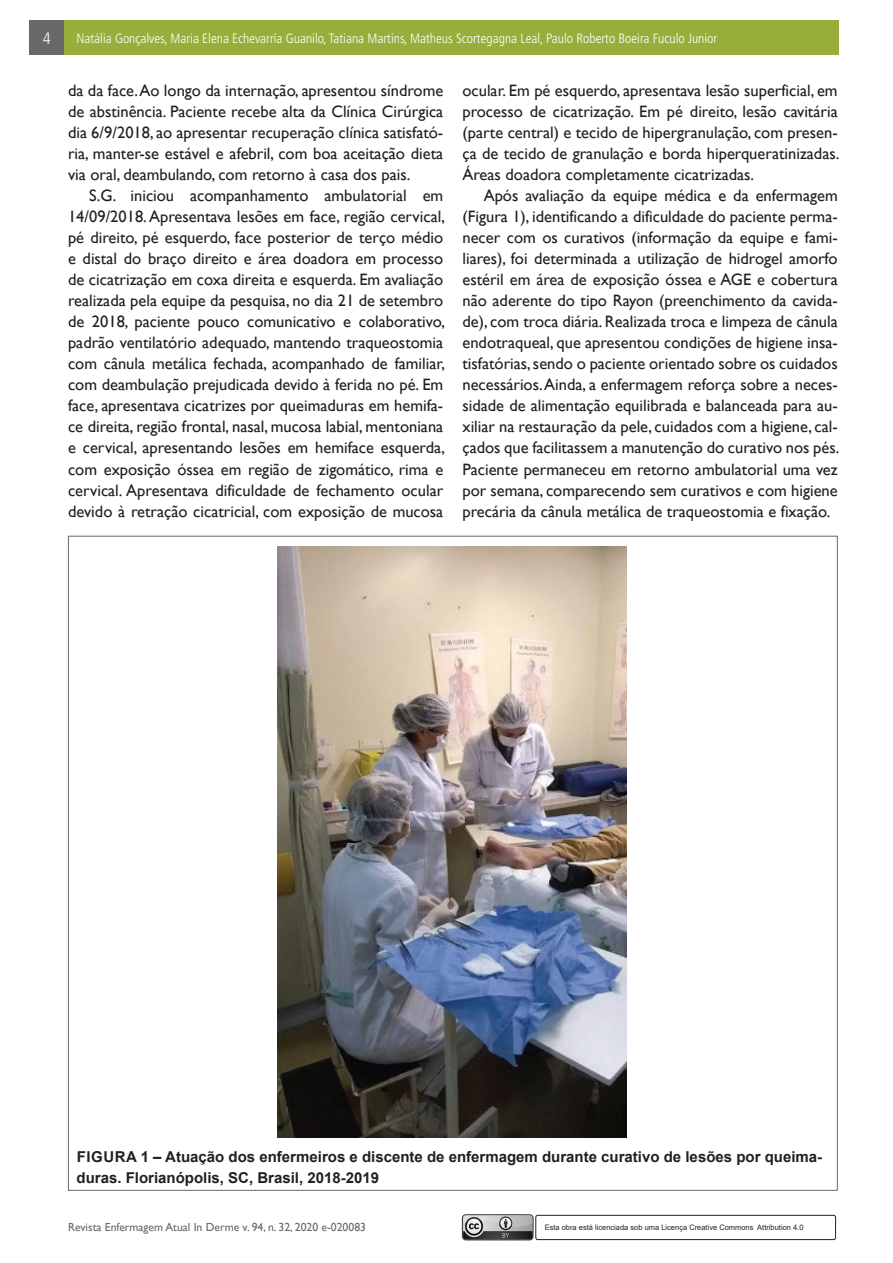
<style>
.page{position:relative;width:893px;height:1263px;background:#fff}
.page>*{position:absolute;margin:0;border:0;box-sizing:border-box;transform-origin:0 0}
.t1{font:16.5px/21px "Gill Sans";color:#231f20;text-align:justify}
.t2{font:300 condensed 16.5px "Frutiger";color:#fff}
.t3{font:700 15px/21px "Arial";color:#231f20}
.t4{font:300 condensed 13.5px "Frutiger";color:#fff}
.t5{font:11.7px "Gill Sans";color:#686967}
.t6{font:7.5px "Arial";color:#231f20}
</style>
<div class="page">
<div style="left:64px;top:20px;width:774px;height:35px;background:#98ae3b"></div>
<div style="left:30px;top:20px;width:34px;height:35px;background:#686967"></div>
<div style="left:535px;top:1215px;width:301px;height:25px;border:1px solid #231f20;border-radius:2px"></div>
<img style="left:461px;top:1214px;width:73px;height:27px">
<img style="left:277px;top:547px;width:349px;height:590px">
<p class="t2" style="left:43px;top:29px;width:9px">4</p>
<p class="t4" style="left:77px;top:30px;width:642px">Natália Gonçalves, Maria Elena Echevarría Guanilo, Tatiana Martins, Matheus Scortegagna Leal, Paulo Roberto Boeira Fuculo Junior</p>
<p class="t1" style="left:68px;top:81px;width:377px">da da face. Ao longo da internação, apresentou síndrome de abstinência. Paciente recebe alta da Clínica Cirúrgica dia 6/9/2018, ao apresentar recuperação clínica satisfató&shy;ria, manter-se estável e afebril, com boa aceitação dieta via oral, deambulando, com retorno à casa dos pais.</p>
<p class="t1" style="left:68px;top:186px;width:378px;text-indent:21px">S.G. iniciou acompanhamento ambulatorial em 14/09/2018. Apresentava lesões em face, região cervical, pé direito, pé esquerdo, face posterior de terço médio e distal do braço direito e área doadora em processo de cicatrização em coxa direita e esquerda. Em avaliação realizada pela equipe da pesquisa, no dia 21 de setembro de 2018, paciente pouco comunicativo e colaborativo, padrão ventilatório adequado, mantendo traqueostomia com cânula metálica fechada, acompanhado de familiar, com deambulação prejudicada devido à ferida no pé. Em face, apresentava cicatrizes por queimaduras em hemifa&shy;ce direita, região frontal, nasal, mucosa labial, mentoniana e cervical, apresentando lesões em hemiface esquerda, com exposição óssea em região de zigomático, rima e cervical. Apresentava dificuldade de fechamento ocular devido à retração cicatricial, com exposição de mucosa</p>
<p class="t1" style="left:462px;top:81px;width:378px">ocular. Em pé esquerdo, apresentava lesão superficial, em processo de cicatrização. Em pé direito, lesão cavitária (parte central) e tecido de hipergranulação, com presen&shy;ça de tecido de granulação e borda hiperqueratinizadas.<br>Áreas doadora completamente cicatrizadas.</p>
<p class="t1" style="left:462px;top:186px;width:378px;text-indent:21px">Após avaliação da equipe médica e da enfermagem (Figura 1), identificando a dificuldade do paciente perma&shy;necer com os curativos (informação da equipe e fami&shy;liares), foi determinada a utilização de hidrogel amorfo estéril em área de exposição óssea e AGE e cobertura não aderente do tipo Rayon (preenchimento da cavida&shy;de), com troca diária. Realizada troca e limpeza de cânula endotraqueal, que apresentou condições de higiene insa&shy;tisfatórias, sendo o paciente orientado sobre os cuidados necessários. Ainda, a enfermagem reforça sobre a neces&shy;sidade de alimentação equilibrada e balanceada para au&shy;xiliar na restauração da pele, cuidados com a higiene, cal&shy;çados que facilitassem a manutenção do curativo nos pés.<br>Paciente permaneceu em retorno ambulatorial uma vez por semana, comparecendo sem curativos e com higiene precária da cânula metálica de traqueostomia e fixação.</p>
<p class="t3" style="left:77px;top:1146px;width:747px">FIGURA 1 – Atuação dos enfermeiros e discente de enfermagem durante curativo de lesões por queima&shy;duras. Florianópolis, SC, Brasil, 2018-2019</p>
<p class="t5" style="left:68px;top:1220px;width:299px">Revista Enfermagem Atual In Derme v. 94, n. 32, 2020 e-020083</p>
<p class="t6" style="left:545px;top:1222px;width:260px">Esta obra está licenciada sob uma Licença Creative Commons Attribution 4.0</p>
</div>
